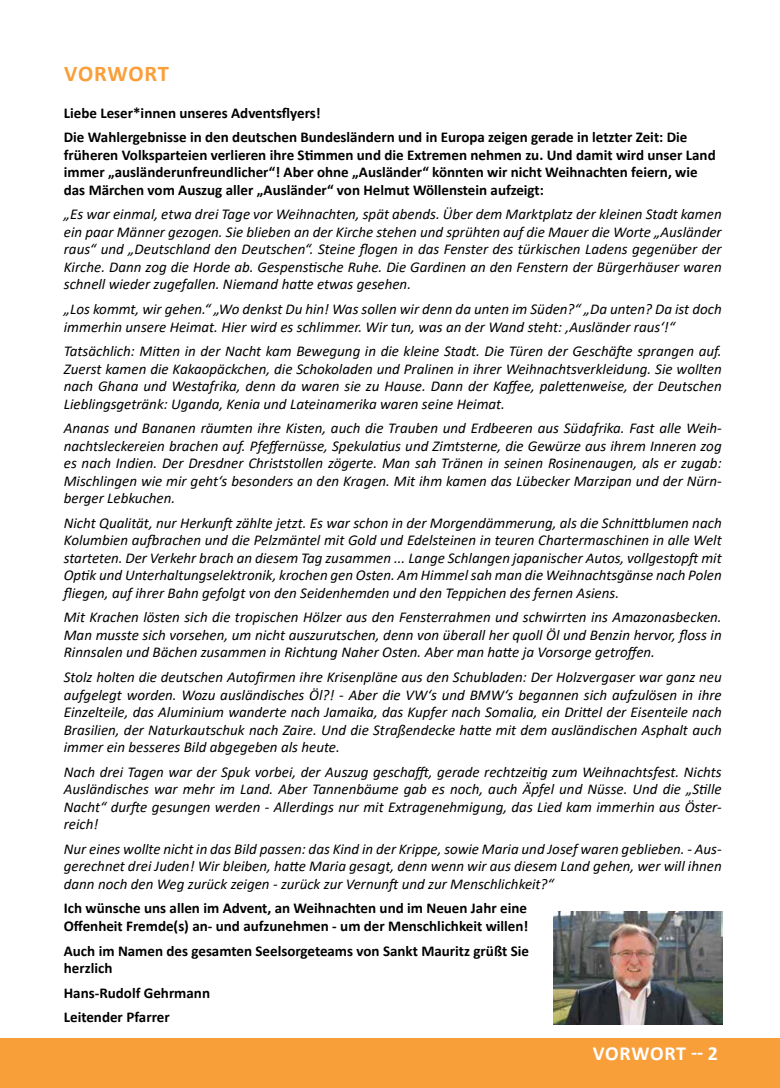
<style>
.page{position:relative;width:780px;height:1088px;background:#fff}
.page>*{position:absolute;margin:0;border:0;box-sizing:border-box;transform-origin:0 0}
.t1{font:700 22.5px "Calibri";letter-spacing:.03em;color:#f99f3a}
.t2{font:700 20px "Calibri";color:#fff}
.t3{font:italic 15px/17.5px "Calibri";color:#000;text-align:justify}
.t4{font:700 15px/17.5px "Calibri";color:#000}
</style>
<div class="page">
<hr style="left:0;top:1039px;width:1px;height:49px;background:#f99f3a">
<div style="left:2px;top:1039px;width:778px;height:49px;background:#f99f3a"></div>
<img style="left:553px;top:911px;width:169px;height:113px">
<h1 class="t1" style="left:64px;top:57px;width:106px">vorwort</h1>
<p class="t4" style="left:64px;top:100px;width:625px;line-height:24.6px">Liebe Leser*innen unseres Adventsflyers!<br>Die Wahlergebnisse in den deutschen Bundesländern und in Europa zeigen gerade in letzter Zeit: Die</p>
<p class="t4" style="left:64px;top:146px;width:653px">früheren Volksparteien verlieren ihre Stimmen und die Extremen nehmen zu. Und damit wird unser Land immer „ausländerunfreundlicher“! Aber ohne „Ausländer“ könnten wir nicht Weihnachten feiern, wie das Märchen vom Auszug aller „Ausländer“ von Helmut Wöllenstein aufzeigt:</p>
<p class="t3" style="left:64px;top:205px;width:659px">„Es war einmal, etwa drei Tage vor Weihnachten, spät abends. Über dem Marktplatz der kleinen Stadt kamen ein paar Männer gezogen. Sie blieben an der Kirche stehen und sprühten auf die Mauer die Worte „Ausländer raus“ und „Deutschland den Deutschen“. Steine flogen in das Fenster des türkischen Ladens gegenüber der Kirche. Dann zog die Horde ab. Gespenstische Ruhe. Die Gardinen an den Fenstern der Bürgerhäuser waren schnell wieder zugefallen. Niemand hatte etwas gesehen.</p>
<p class="t3" style="left:64px;top:300px;width:659px">„Los kommt, wir gehen.“ „Wo denkst Du hin! Was sollen wir denn da unten im Süden?“ „Da unten? Da ist doch immerhin unsere Heimat. Hier wird es schlimmer. Wir tun, was an der Wand steht: ‚Ausländer raus‘!“</p>
<p class="t3" style="left:64px;top:342px;width:659px">Tatsächlich: Mitten in der Nacht kam Bewegung in die kleine Stadt. Die Türen der Geschäfte sprangen auf.<br>Zuerst kamen die Kakaopäckchen, die Schokoladen und Pralinen in ihrer Weihnachtsverkleidung. Sie wollten nach Ghana und Westafrika, denn da waren sie zu Hause. Dann der Kaffee, palettenweise, der Deutschen Lieblingsgetränk: Uganda, Kenia und Lateinamerika waren seine Heimat.</p>
<p class="t3" style="left:64px;top:419px;width:659px">Ananas und Bananen räumten ihre Kisten, auch die Trauben und Erdbeeren aus Südafrika. Fast alle Weih&shy;nachtsleckereien brachen auf. Pfeffernüsse, Spekulatius und Zimtsterne, die Gewürze aus ihrem Inneren zog es nach Indien. Der Dresdner Christstollen zögerte. Man sah Tränen in seinen Rosinenaugen, als er zugab:<br>Mischlingen wie mir geht‘s besonders an den Kragen. Mit ihm kamen das Lübecker Marzipan und der Nürn&shy;berger Lebkuchen.</p>
<p class="t3" style="left:64px;top:513px;width:659px">Nicht Qualität, nur Herkunft zählte jetzt. Es war schon in der Morgendämmerung, als die Schnittblumen nach Kolumbien aufbrachen und die Pelzmäntel mit Gold und Edelsteinen in teuren Chartermaschinen in alle Welt starteten. Der Verkehr brach an diesem Tag zusammen ... Lange Schlangen japanischer Autos, vollgestopft mit Optik und Unterhaltungselektronik, krochen gen Osten. Am Himmel sah man die Weihnachtsgänse nach Polen fliegen, auf ihrer Bahn gefolgt von den Seidenhemden und den Teppichen des fernen Asiens.</p>
<p class="t3" style="left:64px;top:608px;width:659px">Mit Krachen lösten sich die tropischen Hölzer aus den Fensterrahmen und schwirrten ins Amazonasbecken.<br>Man musste sich vorsehen, um nicht auszurutschen, denn von überall her quoll Öl und Benzin hervor, floss in Rinnsalen und Bächen zusammen in Richtung Naher Osten. Aber man hatte ja Vorsorge getroffen.</p>
<p class="t3" style="left:64px;top:668px;width:659px">Stolz holten die deutschen Autofirmen ihre Krisenpläne aus den Schubladen: Der Holzvergaser war ganz neu aufgelegt worden. Wozu ausländisches Öl?! - Aber die VW‘s und BMW‘s begannen sich aufzulösen in ihre Einzelteile, das Aluminium wanderte nach Jamaika, das Kupfer nach Somalia, ein Drittel der Eisenteile nach Brasilien, der Naturkautschuk nach Zaire. Und die Straßendecke hatte mit dem ausländischen Asphalt auch immer ein besseres Bild abgegeben als heute.</p>
<p class="t3" style="left:64px;top:762px;width:659px">Nach drei Tagen war der Spuk vorbei, der Auszug geschafft, gerade rechtzeitig zum Weihnachtsfest. Nichts Ausländisches war mehr im Land. Aber Tannenbäume gab es noch, auch Äpfel und Nüsse. Und die „Stille Nacht“ durfte gesungen werden - Allerdings nur mit Extragenehmigung, das Lied kam immerhin aus Öster&shy;reich!</p>
<p class="t3" style="left:64px;top:839px;width:659px">Nur eines wollte nicht in das Bild passen: das Kind in der Krippe, sowie Maria und Josef waren geblieben. - Aus&shy;gerechnet drei Juden! Wir bleiben, hatte Maria gesagt, denn wenn wir aus diesem Land gehen, wer will ihnen dann noch den Weg zurück zeigen - zurück zur Vernunft und zur Menschlichkeit?“</p>
<p class="t4" style="left:64px;top:899px;width:466px">Ich wünsche uns allen im Advent, an Weihnachten und im Neuen Jahr eine<br>Offenheit Fremde(s) an- und aufzunehmen - um der Menschlichkeit willen!</p>
<p class="t4" style="left:64px;top:941px;width:466px">Auch im Namen des gesamten Seelsorgeteams von Sankt Mauritz grüßt Sie herzlich</p>
<p class="t4" style="left:64px;top:980px;width:148px;line-height:24.6px">Hans-Rudolf Gehrmann<br>Leitender Pfarrer</p>
<h2 class="t2" style="left:593px;top:1039px;width:126px">vo rwo rt -- 2</h2>
</div>
